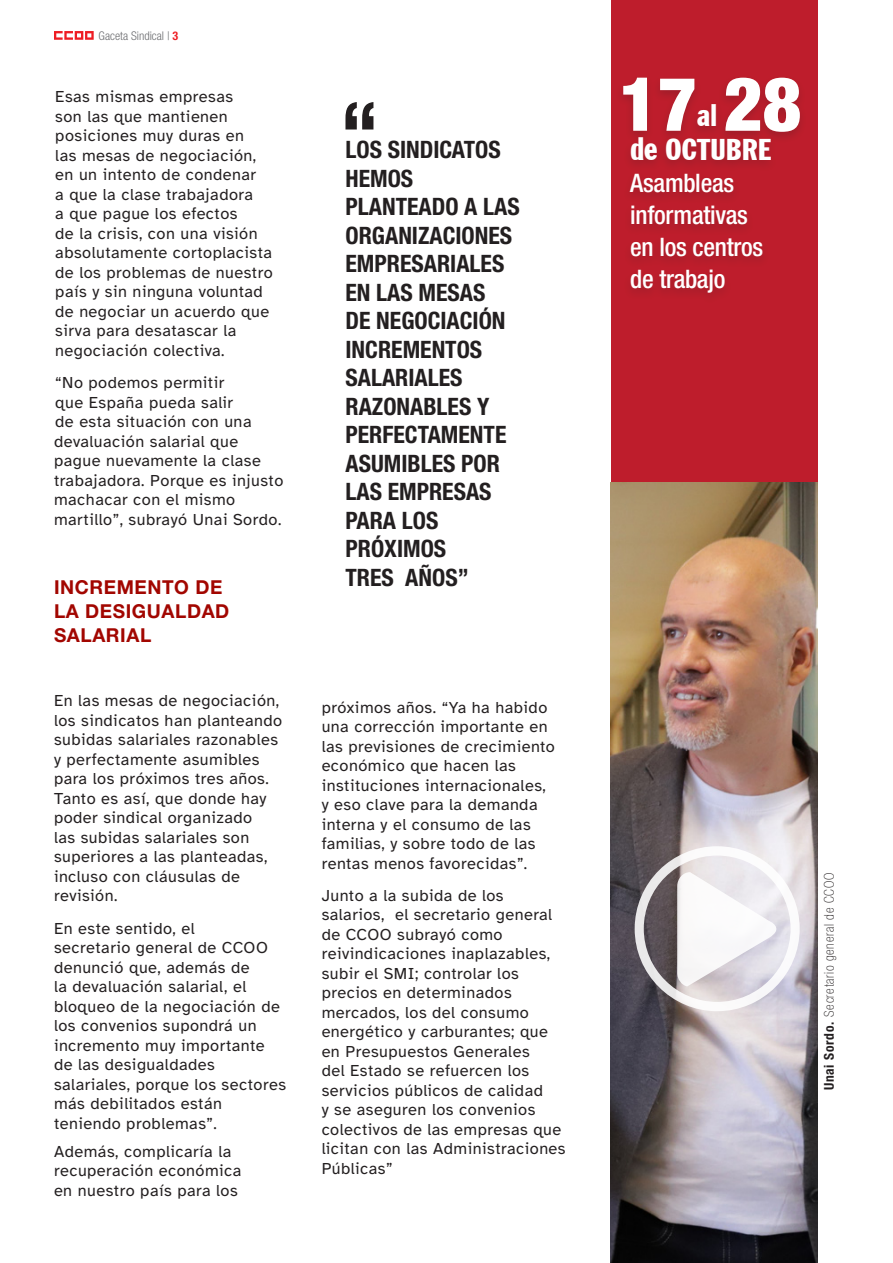
<style>
.page{position:relative;width:893px;height:1263px;background:#fff}
.page>*{position:absolute;margin:0;border:0;box-sizing:border-box;transform-origin:0 0}
.Entradillas{font:900 condensed 75px "Helvetica Neue LT Std";color:#fff}
.Entradillas-2{font:extra-condensed 31.2px "Franklin Gothic BT";color:#fff;scale:1.2 1}
.Entradillas-3{font:extra-condensed 30px "Franklin Gothic BT";letter-spacing:-.01em;color:#fff;scale:1.25 1}
.t1{font:500 condensed 25.5px "Helvetica Neue LT Std";letter-spacing:-.01em;color:#fff}
.t2{font:700 condensed 24px/28.5px "Helvetica Neue LT Std";color:#231f20}
.Entradillas-4{font:700 19.2px/24px "Helvetica Neue LT Std";letter-spacing:.03em;color:#a20600}
.Entradillas-5{font:16.5px/19.5px "Atkinson Hyperlegible";letter-spacing:.03em;color:#231f20}
.t3{font:100 condensed 13.5px "Helvetica Neue LT Std";letter-spacing:.05em;color:#231f20}
.t4{font:300 condensed 12px "Helvetica Neue LT Std";color:#6c6d70}
.s1{font-weight:700;color:#ee1d23}
.s2{font-size:32.4px}
.s3{font-weight:700}
</style>
<div class="page">
<svg style="left:54px;top:31px;width:40px;height:9px"></svg>
<div style="left:611px;top:0;width:206px;height:1263px;background:#be1d2c"></div>
<div style="left:615px;top:74px;width:193px;height:70px;background:#231f20;opacity:.2"></div>
<div style="left:623px;top:134px;width:156px;height:171px;background:#ba1d2b"></div>
<img style="left:611px;top:482px;width:206px;height:781px">
<svg style="left:345px;top:102px;width:28px;height:28px"></svg>
<svg style="left:635px;top:846px;width:165px;height:165px;background:#cbc8cc"></svg>
<p class="t4" style="left:99px;top:28px;width:81px">Gaceta Sindical | <span class="s1">3</span></p>
<p class="Entradillas-5" style="left:55px;top:87px;width:219px">Esas mismas empresas<br>son las que mantienen posiciones muy duras en<br>las mesas de negociación, en un intento de condenar<br>a que la clase trabajadora<br>a que pague los efectos<br>de la crisis, con una visión absolutamente cortoplacista de los problemas de nuestro país y sin ninguna voluntad de negociar un acuerdo que sirva para desatascar la negociación colectiva.</p>
<p class="Entradillas-5" style="left:54px;top:373px;width:231px">“No podemos permitir<br>que España pueda salir<br>de esta situación con una devaluación salarial que pague nuevamente la clase trabajadora. Porque es injusto machacar con el mismo martillo”, subrayó Unai Sordo.</p>
<p class="Entradillas-4" style="left:54px;top:574px;width:177px">INCREMENTO DE<br>LA DESIGUALDAD<br>SALARIAL</p>
<p class="Entradillas-5" style="left:54px;top:691px;width:230px">En las mesas de negociación, los sindicatos han planteando subidas salariales razonables y perfectamente asumibles para los próximos tres años.<br>Tanto es así, que donde hay poder sindical organizado<br>las subidas salariales son superiores a las planteadas, incluso con cláusulas de revisión.</p>
<p class="Entradillas-5" style="left:54px;top:918px;width:234px">En este sentido, el<br>secretario general de CCOO denunció que, además de<br>la devaluación salarial, el bloqueo de la negociación de los convenios supondrá un incremento muy importante de las desigualdades salariales, porque los sectores más debilitados están teniendo problemas”.</p>
<p class="Entradillas-5" style="left:54px;top:1141px;width:189px">Además, complicaría la recuperación económica en nuestro país para los</p>
<p class="t2" style="left:345px;top:135px;width:157px">LOS SINDICATOS<br>HEMOS</p>
<p class="t2" style="left:345px;top:192px;width:176px">PLANTEADO A LAS<br>ORGANIZACIONES<br>EMPRESARIALES<br>EN LAS MESAS<br>DE NEGOCIACIÓN<br>INCREMENTOS<br>SALARIALES<br>RAZONABLES Y</p>
<p class="t2" style="left:345px;top:420px;width:162px">PERFECTAMENTE<br>ASUMIBLES POR</p>
<p class="t2" style="left:345px;top:477px;width:148px">LAS EMPRESAS</p>
<p class="t2" style="left:345px;top:505px;width:102px">PARA LOS<br>PRÓXIMOS</p>
<p class="t2" style="left:345px;top:562px;width:125px">TRES AÑOS”</p>
<p class="Entradillas-5" style="left:322px;top:698px;width:235px">próximos años. “Ya ha habido una corrección importante en las previsiones de crecimiento económico que hacen las instituciones internacionales, y eso clave para la demanda interna y el consumo de las familias, y sobre todo de las rentas menos favorecidas”.</p>
<p class="Entradillas-5" style="left:322px;top:886px;width:245px">Junto a la subida de los salarios, el secretario general de CCOO subrayó como reivindicaciones inaplazables, subir el SMI; controlar los precios en determinados mercados, los del consumo energético y carburantes; que en Presupuestos Generales<br>del Estado se refuercen los servicios públicos de calidad<br>y se aseguren los convenios colectivos de las empresas que licitan con las Administraciones<br>Públicas”</p>
<p class="Entradillas" style="left:620px;top:58px;width:183px">17 28</p>
<p class="Entradillas-2" style="left:697px;top:97px;width:19px">al</p>
<p class="Entradillas-3" style="left:630px;top:132px;width:114px"><span class="s2">de</span> OCTUBRE</p>
<p class="t1" style="left:630px;top:168px;width:106px">Asambleas</p>
<p class="t1" style="left:630px;top:200px;width:119px">informativas</p>
<p class="t1" style="left:630px;top:232px;width:135px">en los centros</p>
<p class="t1" style="left:630px;top:264px;width:97px">de trabajo</p>
<p class="t3" style="left:821px;top:1090px;width:218px;rotate:-90deg"><span class="s3">Unai Sordo.</span> Secretario general de CCOO</p>
</div>
